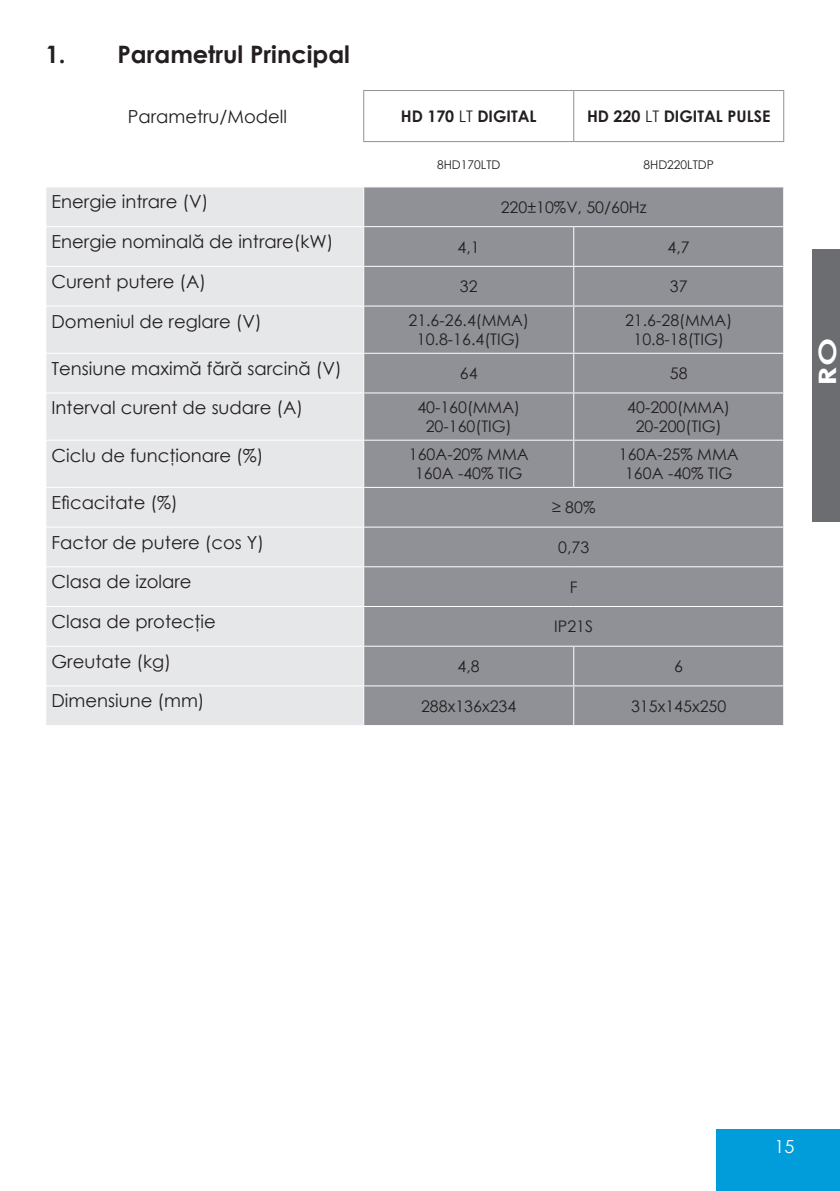
<style>
.page{position:relative;width:840px;height:1191px;background:#fff}
.page>*{position:absolute;margin:0;border:0;box-sizing:border-box;transform-origin:0 0}
.t1{font:700 24px "Century Gothic";color:#231f20}
.t2{font:700 24px "Century Gothic";color:#fff;scale:1.4 1}
.t3{font:18px "Century Gothic";color:#231f20}
.t4{font:18px "Century Gothic";color:#fff}
.t5{font:16px/19.2px "Century Gothic";color:#231f20;text-align:center}
.t6{font:700 16px "Century Gothic";color:#231f20}
.t7{font:12px "Century Gothic";color:#231f20}
.s1{font-weight:400}
</style>
<div class="page">
<div style="left:716px;top:1129px;width:123px;height:62px;background:#009dda"></div>
<div style="left:812px;top:249px;width:27px;height:273px;background:#6c6d70"></div>
<div style="left:46px;top:187px;width:317px;height:538px;background:#e6e7e9"></div>
<div style="left:364px;top:187px;width:418px;height:538px;background:#8f9196"></div>
<hr style="left:45px;top:226px;width:318px;height:1px;background:#fff">
<hr style="left:45px;top:266px;width:318px;height:1px;background:#fff">
<hr style="left:45px;top:305px;width:318px;height:1px;background:#fff">
<hr style="left:45px;top:353px;width:318px;height:1px;background:#fff">
<hr style="left:45px;top:392px;width:318px;height:1px;background:#fff">
<hr style="left:45px;top:440px;width:318px;height:1px;background:#fff">
<hr style="left:45px;top:487px;width:318px;height:1px;background:#fff">
<hr style="left:45px;top:526px;width:318px;height:1px;background:#fff">
<hr style="left:45px;top:566px;width:318px;height:1px;background:#fff">
<hr style="left:45px;top:606px;width:318px;height:1px;background:#fff">
<hr style="left:45px;top:645px;width:318px;height:1px;background:#fff">
<hr style="left:45px;top:685px;width:318px;height:1px;background:#fff">
<hr style="left:363px;top:226px;width:210px;height:1px;background:#fff">
<hr style="left:573px;top:226px;width:210px;height:1px;background:#fff">
<hr style="left:573px;top:227px;width:1px;height:39px;background:#fff">
<hr style="left:363px;top:266px;width:210px;height:1px;background:#fff">
<hr style="left:573px;top:266px;width:210px;height:1px;background:#fff">
<hr style="left:573px;top:267px;width:1px;height:38px;background:#fff">
<hr style="left:363px;top:305px;width:210px;height:1px;background:#fff">
<hr style="left:573px;top:305px;width:210px;height:1px;background:#fff">
<hr style="left:573px;top:306px;width:1px;height:47px;background:#fff">
<hr style="left:363px;top:353px;width:210px;height:1px;background:#fff">
<hr style="left:573px;top:353px;width:210px;height:1px;background:#fff">
<hr style="left:573px;top:354px;width:1px;height:38px;background:#fff">
<hr style="left:363px;top:392px;width:210px;height:1px;background:#fff">
<hr style="left:573px;top:392px;width:210px;height:1px;background:#fff">
<hr style="left:573px;top:393px;width:1px;height:47px;background:#fff">
<hr style="left:363px;top:440px;width:210px;height:1px;background:#fff">
<hr style="left:573px;top:440px;width:210px;height:1px;background:#fff">
<hr style="left:573px;top:441px;width:1px;height:46px;background:#fff">
<hr style="left:363px;top:487px;width:210px;height:1px;background:#fff">
<hr style="left:573px;top:487px;width:210px;height:1px;background:#fff">
<hr style="left:363px;top:526px;width:210px;height:1px;background:#fff">
<hr style="left:573px;top:526px;width:210px;height:1px;background:#fff">
<hr style="left:363px;top:566px;width:210px;height:1px;background:#fff">
<hr style="left:573px;top:566px;width:210px;height:1px;background:#fff">
<hr style="left:363px;top:606px;width:210px;height:1px;background:#fff">
<hr style="left:573px;top:606px;width:210px;height:1px;background:#fff">
<hr style="left:363px;top:645px;width:210px;height:1px;background:#fff">
<hr style="left:573px;top:645px;width:210px;height:1px;background:#fff">
<hr style="left:573px;top:646px;width:1px;height:39px;background:#fff">
<hr style="left:363px;top:685px;width:210px;height:1px;background:#fff">
<hr style="left:573px;top:685px;width:210px;height:1px;background:#fff">
<hr style="left:573px;top:686px;width:1px;height:39px;background:#fff">
<hr style="left:363px;top:90px;width:210px;height:1px;background:#8f9196">
<hr style="left:363px;top:91px;width:1px;height:50px;background:#8f9196">
<hr style="left:573px;top:90px;width:210px;height:1px;background:#8f9196">
<hr style="left:573px;top:91px;width:1px;height:50px;background:#8f9196">
<hr style="left:782px;top:91px;width:1px;height:50px;background:#8f9196">
<hr style="left:363px;top:141px;width:210px;height:1px;background:#8f9196">
<hr style="left:573px;top:141px;width:210px;height:1px;background:#8f9196">
<h1 class="t1" style="left:45px;top:36px;width:306px">1. Parametrul Principal</h1>
<p class="t3" style="left:128px;top:104px;width:161px">Parametru/Modell</p>
<p class="t6" style="left:400px;top:104px;width:137px">HD 170 <span class="s1">LT</span> DIGITAL</p>
<p class="t6" style="left:586px;top:104px;width:185px">HD 220 <span class="s1">LT</span> DIGITAL PULSE</p>
<p class="t7" style="left:437px;top:156px;width:65px">8HD170LTD</p>
<p class="t7" style="left:643px;top:156px;width:72px">8HD220LTDP</p>
<p class="t3" style="left:52px;top:189px;width:158px">Energie intrare (V)</p>
<p class="t5" style="left:500px;top:197px;width:147px">220±10%V, 50/60Hz</p>
<p class="t3" style="left:52px;top:229px;width:283px">Energie nominală de intrare(kW)</p>
<p class="t5" style="left:457px;top:237px;width:24px">4,1</p>
<p class="t5" style="left:667px;top:237px;width:24px">4,7</p>
<p class="t3" style="left:52px;top:269px;width:156px">Curent putere (A)</p>
<p class="t5" style="left:459px;top:276px;width:19px">32</p>
<p class="t5" style="left:669px;top:276px;width:19px">37</p>
<p class="t3" style="left:52px;top:308px;width:212px">Domeniul de reglare (V)</p>
<p class="t5" style="left:408px;top:310px;width:122px">21.6-26.4(MMA)<br>10.8-16.4(TIG)</p>
<p class="t5" style="left:624px;top:310px;width:109px">21.6-28(MMA)<br>10.8-18(TIG)</p>
<p class="t3" style="left:52px;top:356px;width:291px">Tensiune maximă fără sarcină (V)</p>
<p class="t5" style="left:459px;top:363px;width:19px">64</p>
<p class="t5" style="left:669px;top:363px;width:19px">58</p>
<p class="t3" style="left:52px;top:395px;width:253px">Interval curent de sudare (A)</p>
<p class="t5" style="left:417px;top:397px;width:104px">40-160(MMA)<br>20-160(TIG)</p>
<p class="t5" style="left:627px;top:397px;width:104px">40-200(MMA)<br>20-200(TIG)</p>
<p class="t3" style="left:52px;top:442px;width:213px">Ciclu de funcţionare (%)</p>
<p class="t5" style="left:408px;top:444px;width:121px">160A-20% MMA<br>160A -40% TIG</p>
<p class="t5" style="left:618px;top:444px;width:121px">160A-25% MMA<br>160A -40% TIG</p>
<p class="t3" style="left:52px;top:490px;width:128px">Eficacitate (%)</p>
<p class="t5" style="left:551px;top:497px;width:45px">≥ 80%</p>
<p class="t3" style="left:52px;top:529px;width:214px">Factor de putere (cos Y)</p>
<p class="t5" style="left:558px;top:537px;width:33px">0,73</p>
<p class="t3" style="left:52px;top:569px;width:141px">Clasa de izolare</p>
<p class="t5" style="left:569px;top:577px;width:9px">F</p>
<p class="t3" style="left:52px;top:609px;width:166px">Clasa de protecţie</p>
<p class="t5" style="left:554px;top:616px;width:40px">IP21S</p>
<p class="t3" style="left:52px;top:648px;width:121px">Greutate (kg)</p>
<p class="t5" style="left:457px;top:656px;width:24px">4,8</p>
<p class="t5" style="left:674px;top:656px;width:10px">6</p>
<p class="t3" style="left:52px;top:688px;width:154px">Dimensiune (mm)</p>
<p class="t5" style="left:421px;top:696px;width:97px">288x136x234</p>
<p class="t5" style="left:630px;top:696px;width:97px">315x145x250</p>
<h1 class="t2" style="left:808px;top:386px;width:36px;rotate:-90deg">RO</h1>
<p class="t4" style="left:774px;top:1133px;width:21px">15</p>
</div>
